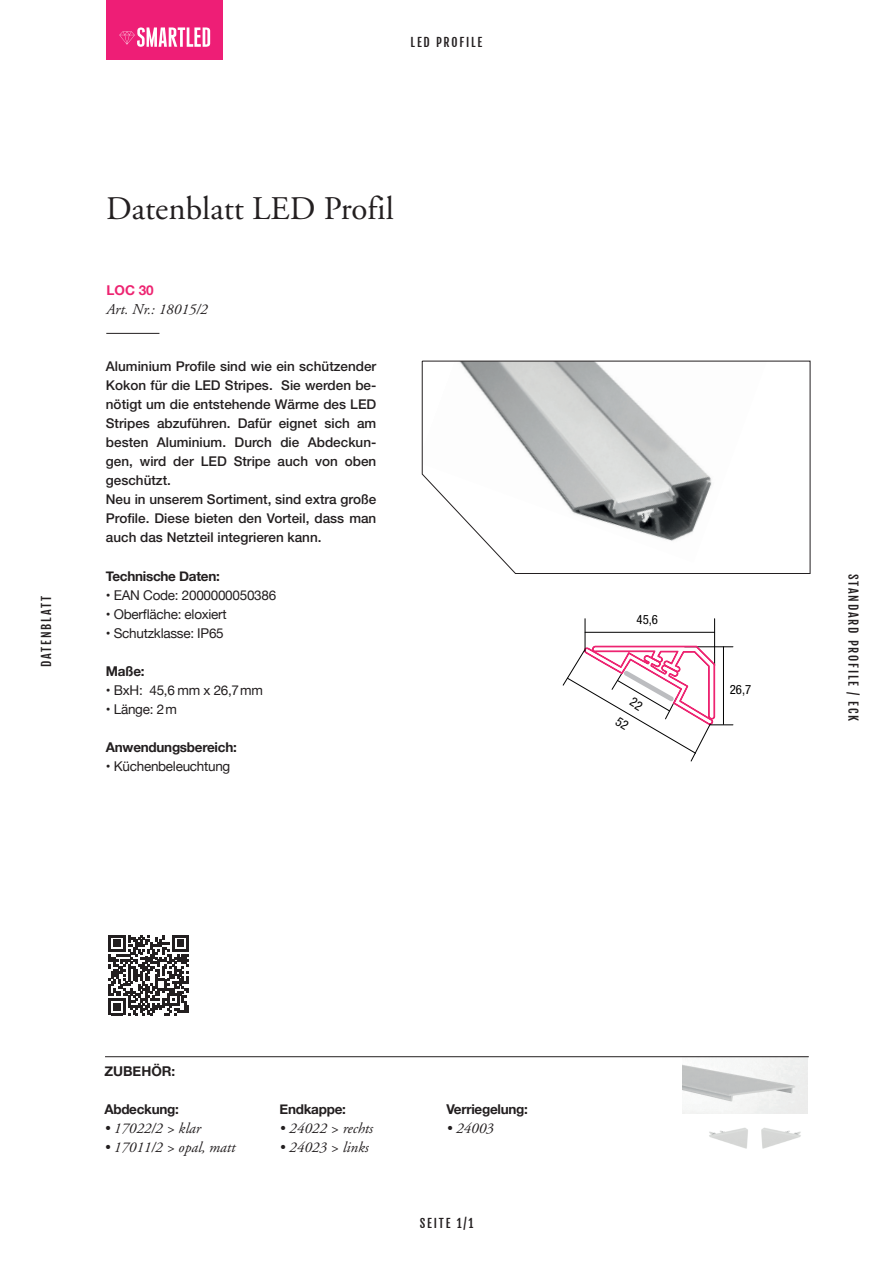
<style>
.page{position:relative;width:893px;height:1263px;background:#fff}
.page>*{position:absolute;margin:0;border:0;box-sizing:border-box;transform-origin:0 0}
.t1{font:33px "Adobe Garamond";color:#231f20}
.t2{font:italic 15px "Adobe Garamond";color:#231f20}
.t3{font:500 13.5px/19px "Helvetica Neue";color:#231f20}
.t4{font:13.5px "Helvetica Neue";letter-spacing:-.02em;color:#231f20}
.t5{font:700 13.5px "Helvetica Neue";letter-spacing:-.02em;color:#231f20}
.t6{font:700 13.5px "Helvetica Neue";color:#231f20}
.t7{font:700 13.5px "Helvetica Neue";color:#ed2471}
.t8{font:condensed 12.75px/24px "Helvetica Neue";color:#000001}
.t9{font:12px "Fjalla One";letter-spacing:.15em;color:#231f20}
</style>
<div class="page">
<div style="left:106px;top:0;width:117px;height:60px;background:#ee1e76"></div>
<svg style="left:119px;top:27px;width:91px;height:20px"></svg>
<hr style="left:106px;top:333px;width:53px;height:1px;background:#231f20">
<svg style="left:422px;top:361px;width:388px;height:213px"></svg>
<svg style="left:109px;top:935px;width:80px;height:80px"></svg>
<img style="left:682px;top:1057px;width:126px;height:57px">
<img style="left:761px;top:1127px;width:40px;height:22px">
<img style="left:709px;top:1128px;width:39px;height:21px">
<hr style="left:105px;top:1056px;width:704px;height:1px;background:#231f20">
<hr style="left:585px;top:632px;width:130px;height:1px;background:#000001">
<hr style="left:585px;top:619px;width:1px;height:32px;background:#000001">
<hr style="left:714px;top:619px;width:1px;height:47px;background:#000001">
<svg style="left:562px;top:645px;width:171px;height:117px"></svg>
<p class="t9" style="left:411px;top:35px;width:73px">LED PROFILE</p>
<p class="t9" style="left:39px;top:667px;width:73px;rotate:-90deg">DATENBLATT</p>
<h1 class="t1" style="left:106px;top:190px;width:289px">Datenblatt LED Profil</h1>
<p class="t7" style="left:107px;top:279px;width:49px">LOC 30</p>
<p class="t2" style="left:107px;top:301px;width:103px">Art. Nr.: 18015/2</p>
<p class="t3" style="left:106px;top:356px;width:272px">Aluminium Profile sind wie ein schützender Kokon für die LED Stripes. Sie werden be&shy;nötigt um die entstehende Wärme des LED Stripes abzuführen. Dafür eignet sich am besten Aluminium. Durch die Abdeckun&shy;gen, wird der LED Stripe auch von oben geschützt.<br>Neu in unserem Sortiment, sind extra große Profile. Diese bieten den Vorteil, dass man auch das Netzteil integrieren kann.</p>
<p class="t5" style="left:106px;top:565px;width:115px">Technische Daten:</p>
<p class="t4" style="left:106px;top:585px;width:172px">• EAN Code: 2000000050386</p>
<p class="t4" style="left:106px;top:604px;width:122px">• Oberfläche: eloxiert</p>
<p class="t4" style="left:106px;top:623px;width:119px">• Schutzklasse: IP65</p>
<p class="t5" style="left:106px;top:660px;width:40px">Maße:</p>
<p class="t4" style="left:106px;top:680px;width:159px">• BxH: 45,6 mm x 26,7mm</p>
<p class="t4" style="left:106px;top:699px;width:72px">• Länge: 2m</p>
<p class="t5" style="left:106px;top:737px;width:132px">Anwendungsbereich:</p>
<p class="t4" style="left:106px;top:756px;width:126px">• Küchenbeleuchtung</p>
<p class="t8" style="left:637px;top:607px;width:23px">45,6</p>
<p class="t8" style="left:636px;top:689px;width:15px;rotate:32deg">22<br>52</p>
<p class="t8" style="left:730px;top:677px;width:23px">26,7</p>
<p class="t9" style="left:860px;top:574px;width:149px;rotate:90deg">STANDARD PROFILE / ECK</p>
<p class="t6" style="left:104px;top:1060px;width:73px">ZUBEHÖR:</p>
<p class="t5" style="left:104px;top:1099px;width:76px">Abdeckung:</p>
<p class="t2" style="left:104px;top:1120px;width:98px">• 17022/2 &gt; klar</p>
<p class="t2" style="left:104px;top:1139px;width:133px">• 17011/2 &gt; opal, matt</p>
<p class="t5" style="left:280px;top:1099px;width:68px">Endkappe:</p>
<p class="t2" style="left:280px;top:1120px;width:95px">• 24022 &gt; rechts</p>
<p class="t2" style="left:280px;top:1139px;width:91px">• 24023 &gt; links</p>
<p class="t5" style="left:446px;top:1099px;width:83px">Verriegelung:</p>
<p class="t2" style="left:446px;top:1120px;width:49px">• 24003</p>
<p class="t9" style="left:420px;top:1216px;width:55px">SEITE 1/1</p>
</div>
